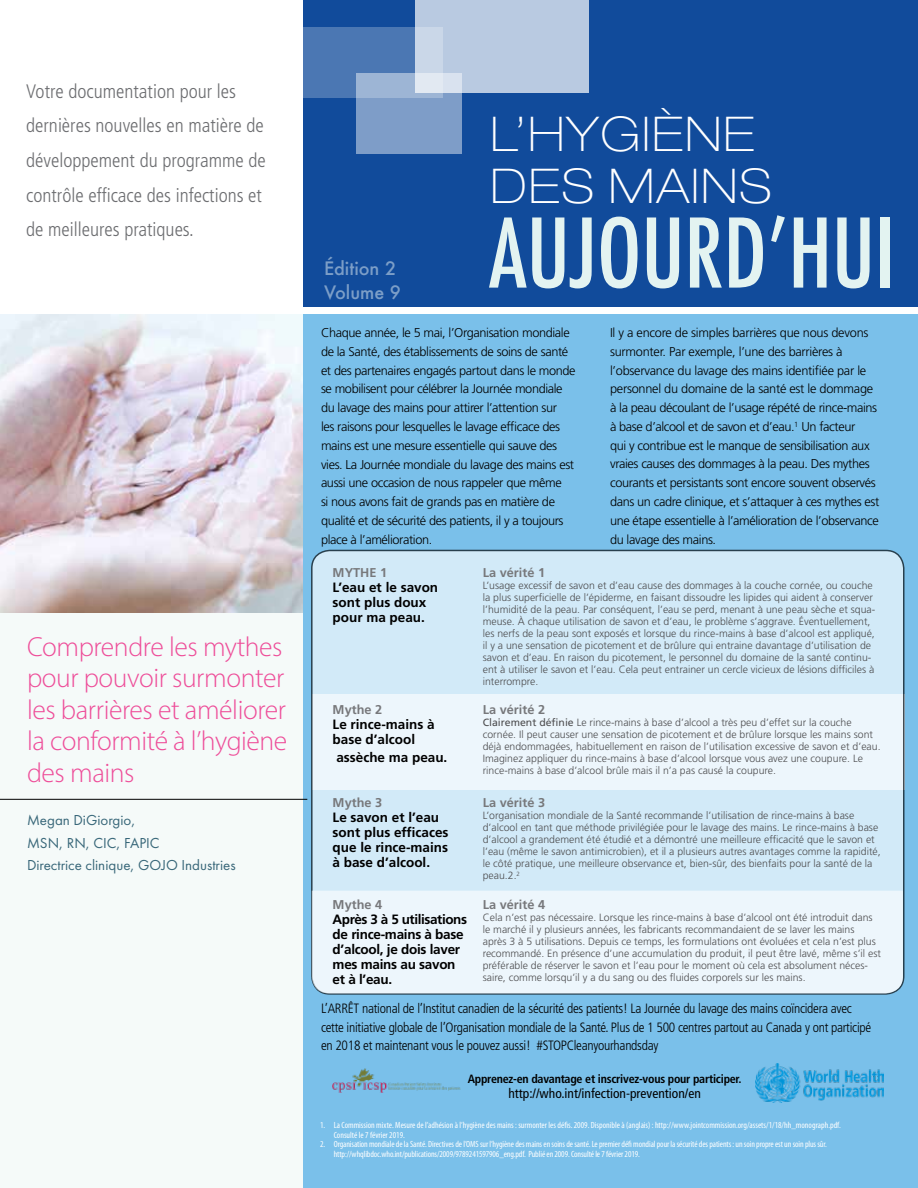
<style>
.page{position:relative;width:918px;height:1188px;background:#fff}
.page>*{position:absolute;margin:0;border:0;box-sizing:border-box;transform-origin:0 0}
.t1{font:500 condensed 93px "Futura";color:#e3f3f1}
.t2{font:100 expanded 48px/51.4px "Helvetica Neue";letter-spacing:.04em;color:#fff}
.t3{font:300 27.6px/31.5px "Myriad Pro";letter-spacing:-.015em;color:#ee4d99}
.t4{font:300 condensed 19.5px/34.7px "Frutiger LT Std";color:#6d6e71}
.t5{font:500 18px/23.7px "Futura";color:#f1f9f8}
.t6{font:15px/22.5px "Futura PT";color:#386779}
.t7{font:300 condensed 13.5px/18.8px "Frutiger LT Std";letter-spacing:-.02em;color:#000}
.t8{font:700 13.5px/15px "Frutiger LT Std";color:#000}
.t9{font:700 13.5px/15px "Frutiger LT Std";letter-spacing:-.02em;color:#000}
.t10{font:condensed 13.5px "Frutiger LT Std";color:#000}
.t11{font:300 12.75px/18.8px "Frutiger LT Std";letter-spacing:-.03em;color:#000}
.t12{font:700 12.75px "Frutiger LT Std";color:#77787b}
.t13{font:700 condensed 12px "Frutiger LT Std";letter-spacing:-.02em;color:#000}
.t14{font:300 10.5px/12px "Frutiger LT Std";color:#4d4d4f}
.t15{font:condensed 9px/9.8px "Myriad Pro";letter-spacing:-.01em;color:#fff}
.s1{font-weight:400}
</style>
<div class="page">
<div style="left:303px;top:314px;width:615px;height:874px;background:#7ac0ea"></div>
<div style="left:0;top:315px;width:303px;height:873px;background:#f5faf9"></div>
<div style="left:303px;top:0;width:615px;height:307px;background:#114b9b"></div>
<img style="left:0;top:314px;width:303px;height:298px">
<div style="left:303px;top:27px;width:112px;height:70px;background:#4b77b3"></div>
<svg style="left:356px;top:73px;width:106px;height:81px;background:#84a2ca"></svg>
<svg style="left:415px;top:0;width:173px;height:93px;background:#bccce2"></svg>
<hr style="left:0;top:799px;width:307px;height:1px;background:#000">
<svg style="left:312px;top:550px;width:592px;height:444px;background:#d8ecf8"></svg>
<div style="left:312px;top:891px;width:591px;height:103px;background:#edf6fc"></div>
<img style="left:755px;top:1064px;width:129px;height:39px">
<img style="left:332px;top:1069px;width:129px;height:24px">
<h3 class="t4" style="left:26px;top:74px;width:241px">Votre documentation pour les dernières nouvelles en matière de développement du programme de contrôle efficace des infections et de meilleures pratiques.</h3>
<h3 class="t3" style="left:27px;top:631px;width:262px">Comprendre les mythes pour pouvoir surmonter les barrières et améliorer la conformité à l’hygiène des mains</h3>
<h3 class="t6" style="left:27px;top:809px;width:210px">Megan DiGiorgio,<br>MSN, RN, CIC, FAPIC<br>Directrice clinique, GOJO Industries</h3>
<h3 class="t5" style="left:324px;top:256px;width:79px">Édition 2<br>Volume 9</h3>
<h2 class="t2" style="left:491px;top:108px;width:282px">L’HYGIÈNE<br>DES MAINS</h2>
<h1 class="t1" style="left:489px;top:194px;width:408px">AUJOURD’HUI</h1>
<p class="t11" style="left:321px;top:324px;width:256px">Chaque année, le 5 mai, l’Organisation mondiale de la Santé, des établissements de soins de santé et des partenaires engagés partout dans le monde se mobilisent pour célébrer la Journée mondiale du lavage des mains pour attirer l’attention sur<br>les raisons pour lesquelles le lavage efficace des mains est une mesure essentielle qui sauve des vies. La Journée mondiale du lavage des mains est aussi une occasion de nous rappeler que même<br>si nous avons fait de grands pas en matière de qualité et de sécurité des patients, il y a toujours place à l’amélioration.</p>
<p class="t11" style="left:610px;top:324px;width:271px">Il y a encore de simples barrières que nous devons surmonter. Par exemple, l’une des barrières à l’observance du lavage des mains identifiée par le personnel du domaine de la santé est le dommage à la peau découlant de l’usage répété de rince-mains à base d’alcool et de savon et d’eau.<sup>1</sup> Un facteur<br>qui y contribue est le manque de sensibilisation aux vraies causes des dommages à la peau. Des mythes courants et persistants sont encore souvent observés dans un cadre clinique, et s’attaquer à ces mythes est une étape essentielle à l’amélioration de l’observance du lavage des mains.</p>
<p class="t12" style="left:333px;top:565px;width:56px">MYTHE 1</p>
<p class="t8" style="left:333px;top:579px;width:107px">L’eau et le savon sont plus doux pour ma peau.</p>
<p class="t12" style="left:333px;top:702px;width:51px">Mythe 2</p>
<p class="t8" style="left:333px;top:717px;width:104px">Le rince-mains à base d’alcool</p>
<p class="t8" style="left:336px;top:750px;width:113px">assèche ma peau.</p>
<p class="t12" style="left:333px;top:795px;width:51px">Mythe 3</p>
<p class="t8" style="left:333px;top:810px;width:118px">Le savon et l’eau sont plus efficaces que le rince-mains à base d’alcool.</p>
<p class="t12" style="left:333px;top:898px;width:51px">Mythe 4</p>
<p class="t9" style="left:333px;top:912px;width:136px">Après 3 à 5 utilisations de rince-mains à base d’alcool, je dois laver mes mains au savon et à l’eau.</p>
<p class="t12" style="left:483px;top:565px;width:64px">La vérité 1</p>
<p class="t14" style="left:483px;top:579px;width:394px">L’usage excessif de savon et d’eau cause des dommages à la couche cornée, ou couche la plus superficielle de l’épiderme, en faisant dissoudre les lipides qui aident à conserver l’humidité de la peau. Par conséquent, l’eau se perd, menant à une peau sèche et squa&shy;meuse. À chaque utilisation de savon et d’eau, le problème s’aggrave. Éventuellement, les nerfs de la peau sont exposés et lorsque du rince-mains à base d’alcool est appliqué, il y a une sensation de picotement et de brûlure qui entraine davantage d’utilisation de savon et d’eau. En raison du picotement, le personnel du domaine de la santé continu&shy;ent à utiliser le savon et l’eau. Cela peut entrainer un cercle vicieux de lésions difficiles à interrompre.</p>
<p class="t12" style="left:483px;top:702px;width:64px">La vérité 2</p>
<p class="t14" style="left:483px;top:717px;width:399px"><span class="s1">Clairement définie</span> Le rince-mains à base d’alcool a très peu d’effet sur la couche cornée. Il peut causer une sensation de picotement et de brûlure lorsque les mains sont déjà endommagées, habituellement en raison de l’utilisation excessive de savon et d’eau.<br>Imaginez appliquer du rince-mains à base d’alcool lorsque vous avez une coupure. Le rince-mains à base d’alcool brûle mais il n’a pas causé la coupure.</p>
<p class="t12" style="left:483px;top:795px;width:64px">La vérité 3</p>
<p class="t14" style="left:483px;top:810px;width:400px">L’organisation mondiale de la Santé recommande l’utilisation de rince-mains à base d’alcool en tant que méthode privilégiée pour le lavage des mains. Le rince-mains à base d’alcool a grandement été étudié et a démontré une meilleure efficacité que le savon et l’eau (même le savon antimicrobien), et il a plusieurs autres avantages comme la rapidité, le côté pratique, une meilleure observance et, bien-sûr, des bienfaits pour la santé de la peau.2.<sup>2</sup></p>
<p class="t12" style="left:483px;top:898px;width:64px">La vérité 4</p>
<p class="t14" style="left:483px;top:912px;width:400px">Cela n’est pas nécessaire. Lorsque les rince-mains à base d’alcool ont été introduit dans le marché il y plusieurs années, les fabricants recommandaient de se laver les mains<br>après 3 à 5 utilisations. Depuis ce temps, les formulations ont évoluées et cela n’est plus recommandé. En présence d’une accumulation du produit, il peut être lavé, même s’il est préférable de réserver le savon et l’eau pour le moment où cela est absolument néces&shy;saire, comme lorsqu’il y a du sang ou des fluides corporels sur les mains.</p>
<p class="t7" style="left:321px;top:999px;width:552px">L’ARRÊT national de l’Institut canadien de la sécurité des patients! La Journée du lavage des mains coïncidera avec cette initiative globale de l’Organisation mondiale de la Santé. Plus de 1 500 centres partout au Canada y ont participé en 2018 et maintenant vous le pouvez aussi! #STOPCleanyourhandsday</p>
<p class="t13" style="left:468px;top:1071px;width:275px">Apprenez-en davantage et inscrivez-vous pour participer.</p>
<p class="t10" style="left:508px;top:1085px;width:194px">http://who.int/infection-prevention/en</p>
<p class="t15" style="left:334px;top:1120px;width:509px;text-indent:-14px">1. La Commission mixte. Mesure de l’adhésion à l’hygiène des mains : surmonter les défis. 2009. Disponible à (anglais) : http://www.jointcommission.org/assets/1/18/hh_monograph.pdf.<br>Consulté le 7 février 2019.</p>
<p class="t15" style="left:334px;top:1139px;width:495px;text-indent:-14px">2. Organisation mondiale de la Santé. Directives de l’OMS sur l’hygiène des mains en soins de santé. Le premier défi mondial pour la sécurité des patients : un soin propre est un soin plus sûr. http://whqlibdoc.who.int/publications/2009/9789241597906_eng.pdf. Publié en 2009. Consulté le 7 février 2019.</p>
</div>
